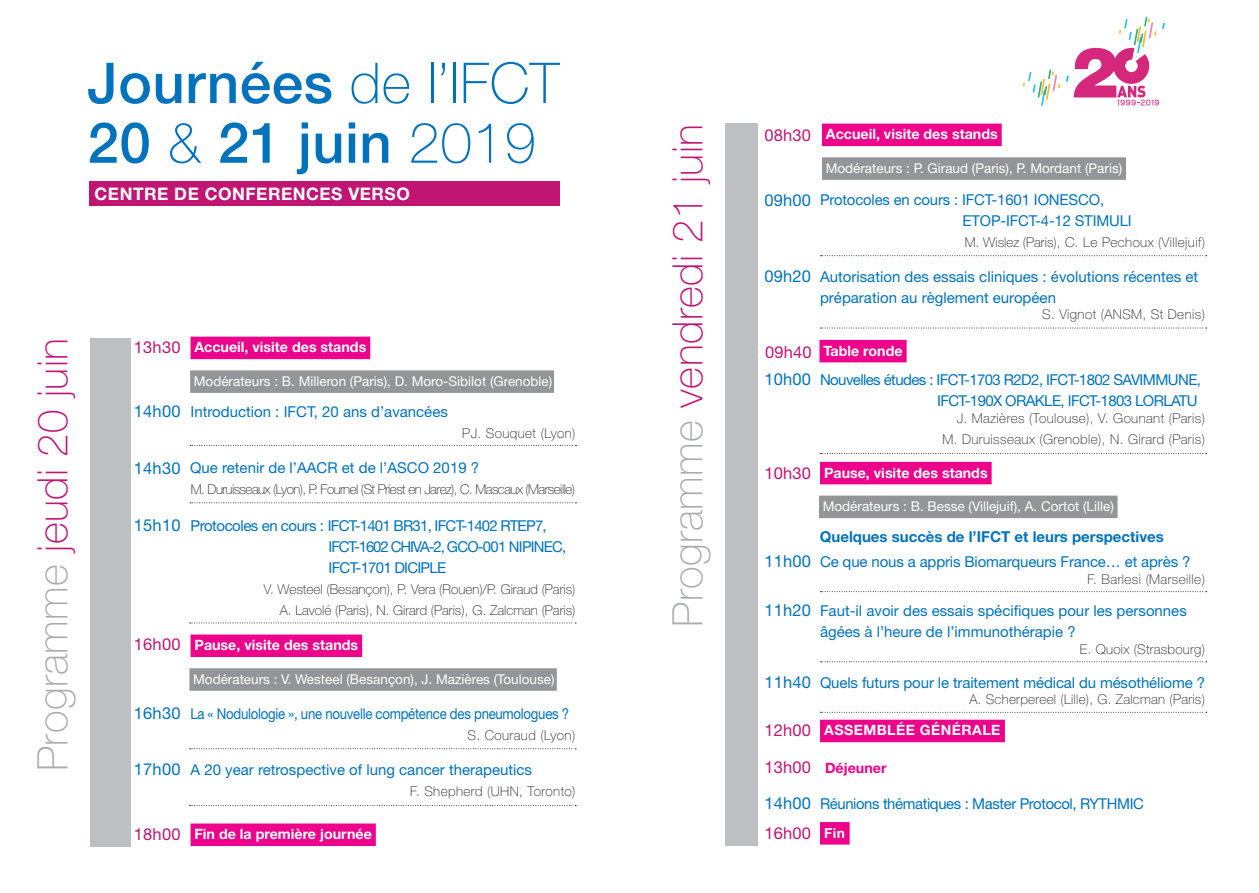
<style>
.page{position:relative;width:1259px;height:893px;background:#fff}
.page>*{position:absolute;margin:0;border:0;box-sizing:border-box;transform-origin:0 0}
.t1{font:500 56.4px "Helvetica Neue";letter-spacing:.01em;color:#0073bc}
.t2{font:100 42px "Helvetica Neue";letter-spacing:.01em;color:#c11574}
.t3{font:700 17.25px "Helvetica Neue";letter-spacing:.03em;color:#fff}
.t4{font:16.5px "Helvetica Neue";letter-spacing:.01em;color:#0073bc}
.t5{font:16.5px "Helvetica Neue";letter-spacing:.01em;color:#c11574}
.t6{font:15px/21px "Helvetica Neue";letter-spacing:-.01em;color:#0073bc}
.t7{font:15px/21px "Helvetica Neue";letter-spacing:-.05em;color:#0073bc}
.t8{font:15px/21px "Helvetica Neue";letter-spacing:-.04em;color:#0073bc;text-align:right}
.t9{font:15px "Helvetica Neue";letter-spacing:-.01em;color:#0073bc;scale:.88 1}
.t10{font:700 15px "Helvetica Neue";color:#0073bc}
.t11{font:700 14.25px "Helvetica Neue";color:#fff}
.t12{font:700 14.25px "Helvetica Neue";letter-spacing:.03em;color:#fff}
.t13{font:700 14.25px "Helvetica Neue";color:#ed028c}
.t14{font:700 13.8px "Helvetica Neue";color:#fff}
.t15{font:100 13.5px "Helvetica Neue";letter-spacing:.02em;color:#231f20}
.t16{font:13.5px "Helvetica Neue";color:#fff}
.t17{font:100 13.5px "Helvetica Neue";color:#231f20}
.t18{font:100 13.5px "Helvetica Neue";letter-spacing:-.045em;color:#231f20}
.s1{color:#aaabaf}
.s2{font-weight:100}
</style>
<div class="page">
<div style="left:91px;top:338px;width:40px;height:508px;background:#bebfc2"></div>
<div style="left:725px;top:124px;width:32px;height:722px;background:#bebfc2"></div>
<div style="left:89px;top:181px;width:471px;height:24px;background:#c11574"></div>
<div style="left:822px;top:124px;width:179px;height:22px;background:#ed028c"></div>
<div style="left:820px;top:822px;width:29px;height:23px;background:#ed028c"></div>
<div style="left:820px;top:720px;width:185px;height:22px;background:#ed028c"></div>
<div style="left:820px;top:462px;width:171px;height:22px;background:#ed028c"></div>
<div style="left:190px;top:337px;width:180px;height:22px;background:#ed028c"></div>
<div style="left:190px;top:634px;width:172px;height:23px;background:#ed028c"></div>
<div style="left:190px;top:823px;width:186px;height:23px;background:#ed028c"></div>
<div style="left:190px;top:370px;width:364px;height:23px;background:#939598"></div>
<div style="left:822px;top:157px;width:304px;height:23px;background:#939598"></div>
<svg style="left:190px;top:445px;width:386px;height:1px"></svg>
<svg style="left:190px;top:502px;width:386px;height:1px"></svg>
<svg style="left:190px;top:623px;width:386px;height:1px"></svg>
<svg style="left:190px;top:805px;width:386px;height:1px"></svg>
<svg style="left:820px;top:255px;width:386px;height:1px"></svg>
<svg style="left:820px;top:328px;width:386px;height:1px"></svg>
<svg style="left:820px;top:453px;width:386px;height:1px"></svg>
<svg style="left:820px;top:661px;width:386px;height:1px"></svg>
<svg style="left:820px;top:591px;width:386px;height:1px"></svg>
<svg style="left:820px;top:712px;width:386px;height:1px"></svg>
<svg style="left:190px;top:748px;width:386px;height:1px"></svg>
<div style="left:189px;top:668px;width:368px;height:23px;background:#939598"></div>
<div style="left:819px;top:340px;width:87px;height:22px;background:#ed028c"></div>
<div style="left:819px;top:496px;width:298px;height:22px;background:#939598"></div>
<svg style="left:1066px;top:17px;width:99px;height:88px"></svg>
<svg style="left:1022px;top:70px;width:38px;height:36px"></svg>
<p class="t2" style="left:29px;top:771px;width:434px;rotate:-90deg"><span class="s1">Programme</span> jeudi 20 juin</p>
<p class="t1" style="left:87px;top:49px;width:473px">Journées <span class="s2">de l’IFCT</span></p>
<p class="t1" style="left:87px;top:109px;width:450px">20 <span class="s2">&amp;</span> 21 juin <span class="s2">2019</span></p>
<p class="t3" style="left:95px;top:183px;width:317px">CENTRE DE CONFERENCES VERSO</p>
<p class="t5" style="left:134px;top:338px;width:48px">13h30</p>
<p class="t4" style="left:134px;top:401px;width:48px">14h00</p>
<p class="t4" style="left:134px;top:458px;width:48px">14h30</p>
<p class="t4" style="left:134px;top:515px;width:48px">15h10</p>
<p class="t5" style="left:134px;top:634px;width:48px">16h00</p>
<p class="t11" style="left:194px;top:338px;width:173px">Accueil, visite des stands</p>
<p class="t16" style="left:194px;top:373px;width:360px">Modérateurs : B. Milleron (Paris), D. Moro-Sibilot (Grenoble)</p>
<p class="t6" style="left:190px;top:401px;width:259px">Introduction : IFCT, 20 ans d’avancées</p>
<p class="t15" style="left:462px;top:425px;width:115px">PJ. Souquet (Lyon)</p>
<p class="t6" style="left:190px;top:457px;width:290px">Que retenir de l’AACR et de l’ASCO 2019 ?</p>
<p class="t18" style="left:191px;top:481px;width:386px">M. Duruisseaux (Lyon), P. Fournel (St Priest en Jarez), C. Mascaux (Marseille)</p>
<p class="t7" style="left:328px;top:515px;width:239px;text-indent:-138px">Protocoles en cours : IFCT-1401 BR31, IFCT-1402 RTEP7,<br>IFCT-1602 CHIVA-2, GCO-001 NIPINEC,</p>
<p class="t7" style="left:328px;top:557px;width:119px">IFCT-1701 DICIPLE</p>
<p class="t17" style="left:264px;top:581px;width:313px">V. Westeel (Besançon), P. Vera (Rouen)/P. Giraud (Paris)</p>
<p class="t17" style="left:280px;top:602px;width:297px">A. Lavolé (Paris), N. Girard (Paris), G. Zalcman (Paris)</p>
<p class="t11" style="left:194px;top:636px;width:165px">Pause, visite des stands</p>
<p class="t2" style="left:663px;top:627px;width:504px;rotate:-90deg"><span class="s1">Programme</span> vendredi 21 juin</p>
<p class="t5" style="left:764px;top:126px;width:48px">08h30</p>
<p class="t11" style="left:826px;top:125px;width:173px">Accueil, visite des stands</p>
<p class="t16" style="left:825px;top:160px;width:298px">Modérateurs : P. Giraud (Paris), P. Mordant (Paris)</p>
<p class="t4" style="left:764px;top:190px;width:48px">09h00</p>
<p class="t6" style="left:820px;top:189px;width:286px">Protocoles en cours : IFCT-1601 IONESCO,</p>
<p class="t6" style="left:962px;top:210px;width:171px">ETOP-IFCT-4-12 STIMULI</p>
<p class="t15" style="left:964px;top:235px;width:242px">M. Wislez (Paris), C. Le Pechoux (Villejuif)</p>
<p class="t4" style="left:764px;top:266px;width:48px">09h20</p>
<p class="t6" style="left:820px;top:266px;width:380px">Autorisation des essais cliniques : évolutions récentes et préparation au règlement européen</p>
<p class="t15" style="left:1042px;top:307px;width:164px">S. Vignot (ANSM, St Denis)</p>
<p class="t5" style="left:765px;top:342px;width:48px">09h40</p>
<p class="t11" style="left:823px;top:342px;width:81px">Table ronde</p>
<p class="t4" style="left:764px;top:370px;width:48px">10h00</p>
<p class="t8" style="left:820px;top:369px;width:382px">Nouvelles études : IFCT-1703 R2D2, IFCT-1802 SAVIMMUNE,<br>IFCT-190X ORAKLE, IFCT-1803 LORLATU</p>
<p class="t15" style="left:956px;top:410px;width:250px">J. Mazières (Toulouse), V. Gounant (Paris)</p>
<p class="t15" style="left:942px;top:431px;width:264px">M. Duruisseaux (Grenoble), N. Girard (Paris)</p>
<p class="t5" style="left:764px;top:463px;width:48px">10h30</p>
<p class="t11" style="left:824px;top:464px;width:165px">Pause, visite des stands</p>
<p class="t16" style="left:822px;top:498px;width:293px">Modérateurs : B. Besse (Villejuif), A. Cortot (Lille)</p>
<p class="t10" style="left:820px;top:527px;width:345px">Quelques succès de l’IFCT et leurs perspectives</p>
<p class="t4" style="left:764px;top:552px;width:48px">11h00</p>
<p class="t4" style="left:764px;top:600px;width:48px">11h20</p>
<p class="t6" style="left:820px;top:551px;width:372px">Ce que nous a appris Biomarqueurs France… et après ?</p>
<p class="t15" style="left:1087px;top:571px;width:119px">F. Barlesi (Marseille)</p>
<p class="t6" style="left:820px;top:600px;width:368px">Faut-il avoir des essais spécifiques pour les personnes âgées à l’heure de l’immunothérapie ?</p>
<p class="t15" style="left:1080px;top:641px;width:127px">E. Quoix (Strasbourg)</p>
<p class="t4" style="left:134px;top:704px;width:48px">16h30</p>
<p class="t4" style="left:134px;top:759px;width:48px">17h00</p>
<p class="t16" style="left:193px;top:671px;width:363px">Modérateurs : V. Westeel (Besançon), J. Mazières (Toulouse)</p>
<p class="t4" style="left:764px;top:672px;width:48px">11h40</p>
<p class="t9" style="left:190px;top:705px;width:432px">La « Nodulologie », une nouvelle compétence des pneumologues ?</p>
<p class="t15" style="left:467px;top:727px;width:109px">S. Couraud (Lyon)</p>
<p class="t6" style="left:190px;top:759px;width:343px">A 20 year retrospective of lung cancer therapeutics</p>
<p class="t15" style="left:410px;top:783px;width:167px">F. Shepherd (UHN, Toronto)</p>
<p class="t5" style="left:764px;top:720px;width:48px">12h00</p>
<p class="t5" style="left:764px;top:757px;width:48px">13h00</p>
<p class="t4" style="left:764px;top:793px;width:48px">14h00</p>
<p class="t5" style="left:134px;top:824px;width:48px">18h00</p>
<p class="t5" style="left:764px;top:823px;width:48px">16h00</p>
<p class="t11" style="left:194px;top:825px;width:179px">Fin de la première journée</p>
<p class="t6" style="left:820px;top:671px;width:386px">Quels futurs pour le traitement médical du mésothéliome ?</p>
<p class="t15" style="left:969px;top:691px;width:237px">A. Scherpereel (Lille), G. Zalcman (Paris)</p>
<p class="t12" style="left:824px;top:722px;width:178px">ASSEMBLÉE GÉNÉRALE</p>
<p class="t13" style="left:825px;top:759px;width:63px">Déjeuner</p>
<p class="t6" style="left:820px;top:793px;width:325px">Réunions thématiques : Master Protocol, RYTHMIC</p>
<p class="t14" style="left:824px;top:824px;width:22px">Fin</p>
</div>
